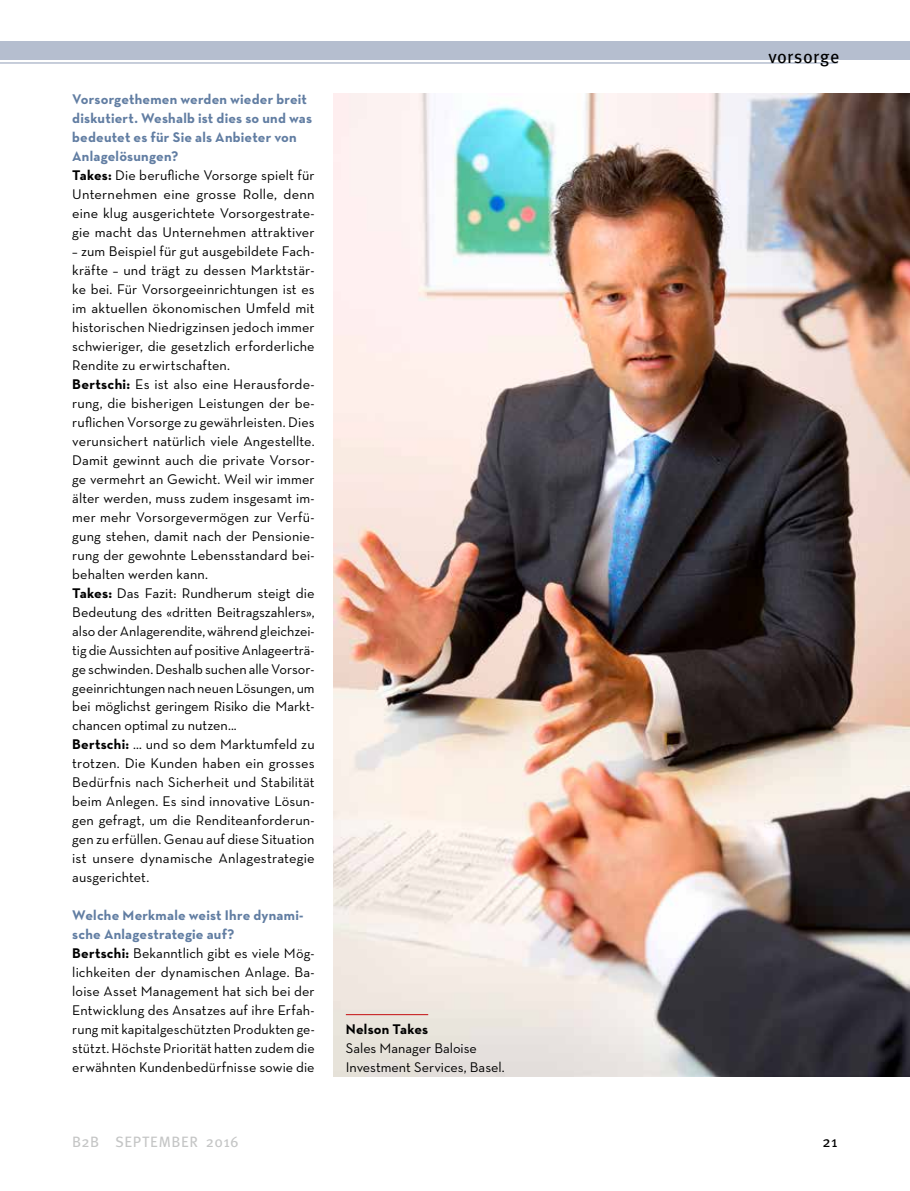
<style>
.page{position:relative;width:910px;height:1191px;background:#fff}
.page>*{position:absolute;margin:0;border:0;box-sizing:border-box;transform-origin:0 0}
.t1{font:18px "Meta Pro";letter-spacing:.025em;color:#000}
.t2{font:15px "Meta Pro";letter-spacing:.04em;color:#c5c6c6}
.t3{font:15px "Meta Pro";color:#000}
.t4{font:14.25px/18.9px "Neutra Text";letter-spacing:.005em;color:#000}
.t5{font:700 14.25px "Neutra Text";letter-spacing:.015em;color:#000}
.s1{font-weight:700;color:#617da2}
.s2{font-weight:700}
</style>
<div class="page">
<hr style="left:0;top:62px;width:838px;height:2px;background:#b5becf">
<div style="left:0;top:41px;width:910px;height:19px;background:#b5becf"></div>
<img style="left:334px;top:94px;width:576px;height:982px">
<hr style="left:346px;top:1014px;width:82px;height:1px;background:#c40d0f">
<p class="t4" style="left:72px;top:89px;width:244px"><span class="s1">Vorsorgethemen werden wieder breit diskutiert. Weshalb ist dies so und was bedeutet es für Sie als Anbieter von Anlagelösungen?<br></span><span class="s2">Takes:</span> Die berufliche Vorsorge spielt für Unternehmen eine grosse Rolle, denn eine klug ausgerichtete Vorsorgestrate&shy;gie macht das Unternehmen attraktiver</p>
<p class="t4" style="left:72px;top:241px;width:244px">– zum Beispiel für gut ausgebildete Fach&shy;kräfte – und trägt zu dessen Marktstär&shy;ke bei. Für Vorsorgeeinrichtungen ist es im aktuellen ökonomischen Umfeld mit historischen Niedrigzinsen jedoch immer schwieriger, die gesetzlich erforderliche Rendite zu erwirtschaften.<br><span class="s2">Bertschi:</span> Es ist also eine Herausforde&shy;rung, die bisherigen Leistungen der be&shy;ruflichen Vorsorge zu gewährleisten. Dies verunsichert natürlich viele Angestellte.<br>Damit gewinnt auch die private Vorsor&shy;ge vermehrt an Gewicht. Weil wir immer älter werden, muss zudem insgesamt im&shy;mer mehr Vorsorgevermögen zur Verfü&shy;gung stehen, damit nach der Pensionie&shy;rung der gewohnte Lebensstandard bei&shy;behalten werden kann.<br><span class="s2">Takes:</span> Das Fazit: Rundherum steigt die Bedeutung des «dritten Beitragszahlers», also der Anlagerendite, während gleichzei&shy;tig die Aussichten auf positive Anlageerträ&shy;ge schwinden. Deshalb suchen alle Vorsor&shy;geeinrichtungen nach neuen Lösungen, um bei möglichst geringem Risiko die Markt&shy;chancen optimal zu nutzen...<br><span class="s2">Bertschi:</span> … und so dem Marktumfeld zu trotzen. Die Kunden haben ein grosses Bedürfnis nach Sicherheit und Stabilität beim Anlegen. Es sind innovative Lösun&shy;gen gefragt, um die Renditeanforderun&shy;gen zu erfüllen. Genau auf diese Situation ist unsere dynamische Anlagestrategie ausgerichtet.</p>
<p class="t4" style="left:72px;top:905px;width:244px"><span class="s1">Welche Merkmale weist Ihre dynami&shy;sche Anlagestrategie auf?<br></span><span class="s2">Bertschi:</span> Bekanntlich gibt es viele Mög&shy;lichkeiten der dynamischen Anlage. Ba&shy;loise Asset Management hat sich bei der Entwicklung des Ansatzes auf ihre Erfah&shy;rung mit kapitalgeschützten Produkten ge&shy;stützt. Höchste Priorität hatten zudem die erwähnten Kundenbedürfnisse sowie die</p>
<p class="t2" style="left:72px;top:1132px;width:168px">B2B SEPTEMBER 2016</p>
<p class="t5" style="left:346px;top:1020px;width:84px">Nelson Takes</p>
<p class="t4" style="left:346px;top:1038px;width:160px">Sales Manager Baloise<br>Investment Services, Basel.</p>
<p class="t1" style="left:768px;top:46px;width:73px">vorsorge</p>
<p class="t3" style="left:823px;top:1132px;width:17px">21</p>
</div>
